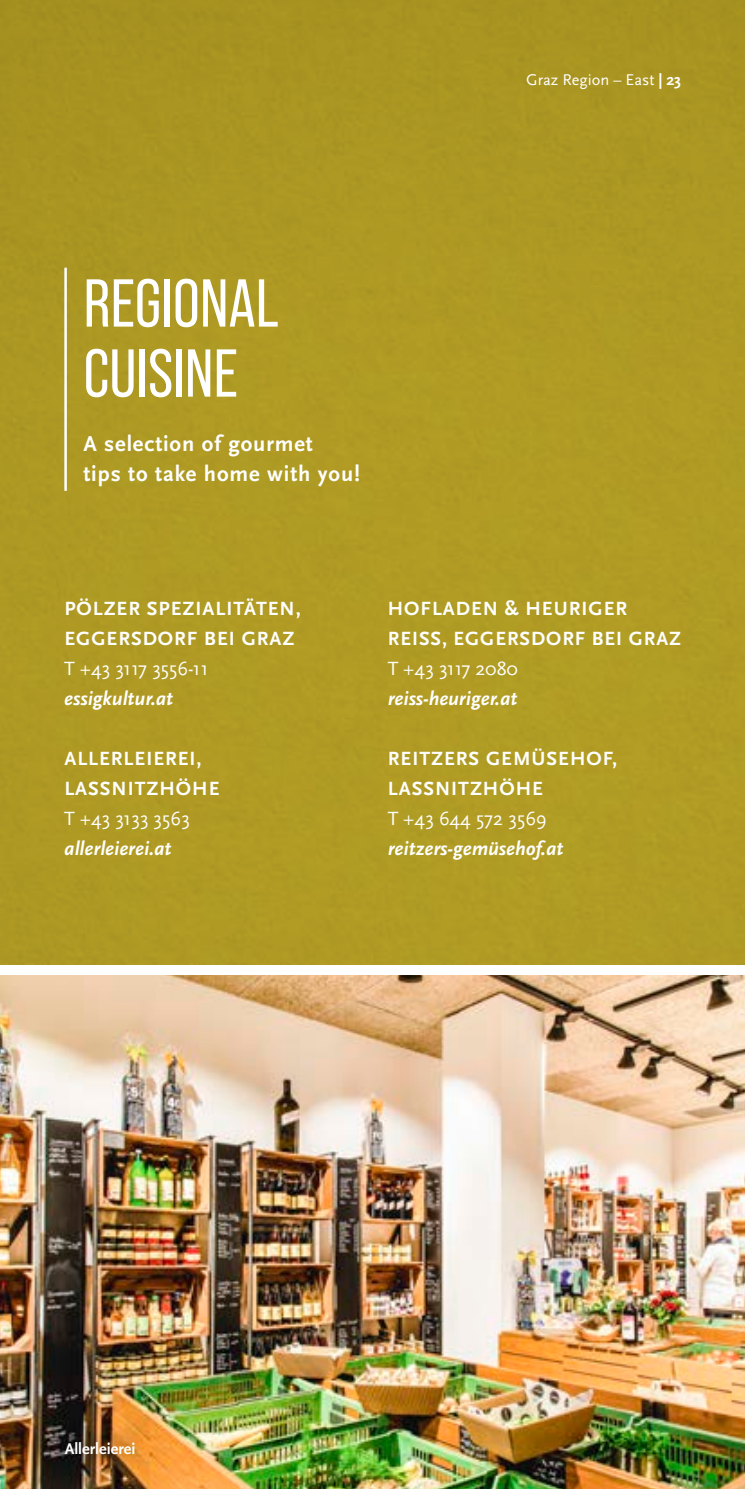
<style>
.page{position:relative;width:745px;height:1489px;background:#fff}
.page>*{position:absolute;margin:0;border:0;box-sizing:border-box;transform-origin:0 0}
.t1{font:67.5px/70px "Bebas Neue Pro";color:#fff}
.t2{font:700 22.5px/30px "Scala Sans Pro";letter-spacing:.04em;color:#fff}
.t3{font:700 20px/30px "Scala Sans Pro";letter-spacing:.05em;color:#fff}
.t4{font:italic 700 20px "Scala Sans Pro";color:#fff}
.t5{font:20px "Scala Sans Pro";color:#fff}
.t6{font:16.25px "Scala Sans Pro";color:#fff}
.t7{font:700 16.25px "Scala Sans Pro";color:#fff}
.s1{font-weight:700}
</style>
<div class="page">
<div style="left:0;top:0;width:744px;height:964px;background:#af9a24"></div>
<hr style="left:64px;top:268px;width:3px;height:223px;background:#fff">
<img style="left:0;top:975px;width:744px;height:513px">
<div style="left:50px;top:1426px;width:100px;height:42px;background:#1d1d1b;opacity:.5"></div>
<p class="t6" style="left:526px;top:70px;width:156px">Graz Region – East <span class="s1">| 23</span></p>
<h1 class="t1" style="left:83px;top:268px;width:197px">REGIONAL<br>CUISINE</h1>
<p class="t2" style="left:83px;top:429px;width:278px">A selection of gourmet<br>tips to take home with you!</p>
<p class="t3" style="left:64px;top:593px;width:238px">PÖLZER SPEZIALITÄTEN,<br>EGGERSDORF BEI GRAZ</p>
<p class="t5" style="left:64px;top:657px;width:145px">T +43 3117 3556-11</p>
<p class="t4" style="left:64px;top:687px;width:110px">essigkultur.at</p>
<p class="t3" style="left:64px;top:743px;width:156px">ALLERLEIEREI,<br>LASSNITZHÖHE</p>
<p class="t5" style="left:64px;top:807px;width:127px">T +43 3133 3563</p>
<p class="t4" style="left:64px;top:837px;width:109px">allerleierei.at</p>
<p class="t3" style="left:387px;top:593px;width:294px">HOFLADEN &amp; HEURIGER<br>REISS, EGGERSDORF BEI GRAZ</p>
<p class="t5" style="left:387px;top:657px;width:132px">T +43 3117 2080</p>
<p class="t4" style="left:387px;top:687px;width:131px">reiss-heuriger.at</p>
<p class="t3" style="left:387px;top:743px;width:231px">REITZERS GEMÜSEHOF,<br>LASSNITZHÖHE</p>
<p class="t5" style="left:387px;top:807px;width:160px">T +43 644 572 3569</p>
<p class="t4" style="left:387px;top:837px;width:177px">reitzers-gemüsehof.at</p>
<p class="t7" style="left:65px;top:1438px;width:72px">Allerleierei</p>
</div>
